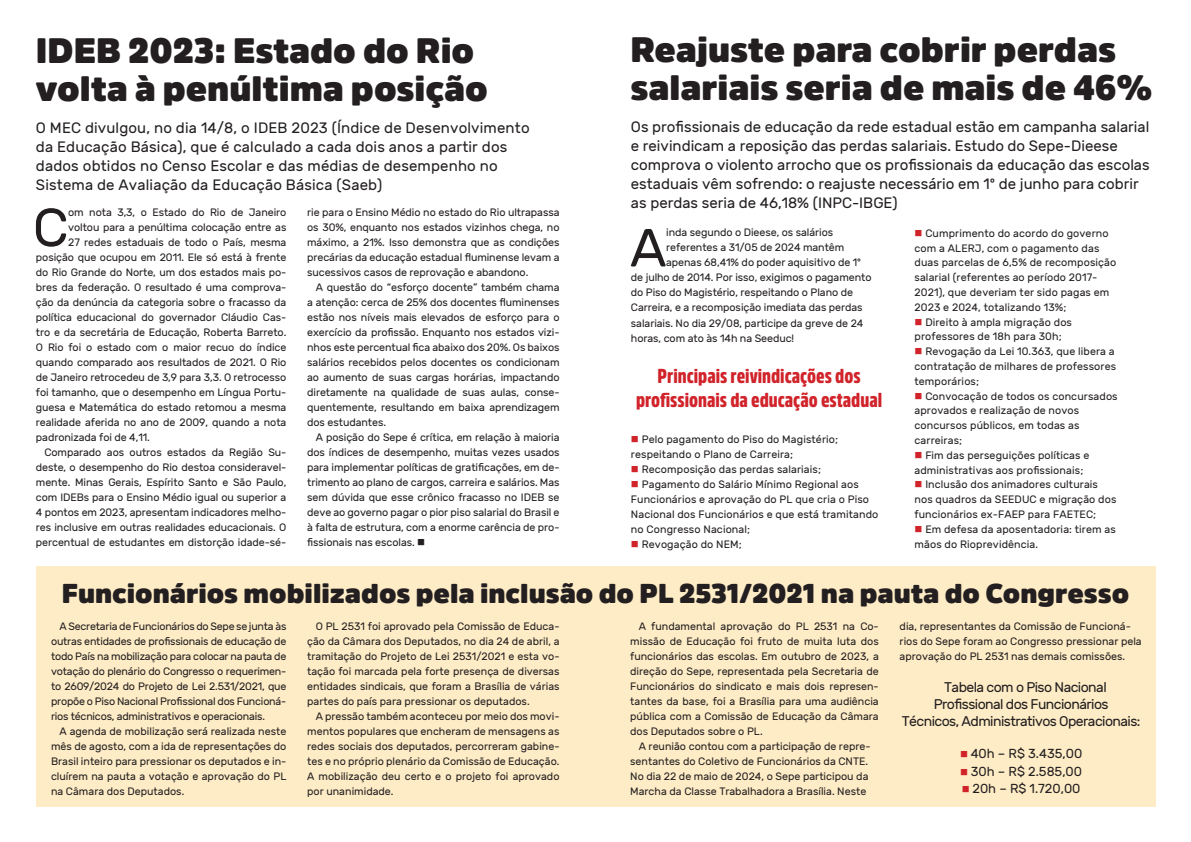
<style>
.page{position:relative;width:1191px;height:842px;background:#fff}
.page>*{position:absolute;margin:0;border:0;box-sizing:border-box;transform-origin:0 0}
.t1{font:53.6px "Rubik";color:#231f20}
.t2{font:900 35px/38.5px "Amsi Pro AKS Normal";color:#231f20}
.t3{font:900 27px "Amsi Pro AKS Normal";color:#231f20}
.t4{font:900 20px/24px "Amsi Pro AKS Condensed";color:#d1232a;text-align:center}
.t5{font:15px/19px "Rubik";color:#231f20}
.t6{font:14px "Rubik";letter-spacing:-.04em;color:#231f20}
.t7{font:13px "Rubik";color:#231f20}
.t8{font:10.7px/15px "Rubik";color:#231f20}
.s1{color:#d1232a}
</style>
<div class="page">
<div style="left:36px;top:566px;width:1119px;height:240px;background:#feecc6"></div>
<h2 class="t2" style="left:36px;top:30px;width:453px">IDEB 2023: Estado do Rio volta à penúltima posição</h2>
<p class="t5" style="left:36px;top:118px;width:495px">O MEC divulgou, no dia 14/8, o IDEB 2023 (Índice de Desenvolvimento da Educação Básica), que é calculado a cada dois anos a partir dos dados obtidos no Censo Escolar e das médias de desempenho no Sistema de Avaliação da Educação Básica (Saeb)</p>
<h1 class="t1" style="left:33px;top:198px;width:37px">C</h1>
<p class="t8" style="left:68px;top:205px;width:220px">om nota 3,3, o Estado do Rio de Janeiro</p>
<p class="t8" style="left:307px;top:205px;width:254px;text-align:justify">rie para o Ensino Médio no estado do Rio ultrapassa os 30%, enquanto nos estados vizinhos chega, no máximo, a 21%. Isso demonstra que as condições precárias da educação estadual fluminense levam a sucessivos casos de reprovação e abandono.</p>
<p class="t8" style="left:307px;top:280px;width:254px;text-align:justify;text-indent:9px">A questão do “esforço docente” também chama a atenção: cerca de 25% dos docentes fluminenses estão nos níveis mais elevados de esforço para o exercício da profissão. Enquanto nos estados vizi&shy;nhos este percentual fica abaixo dos 20%. Os baixos salários recebidos pelos docentes os condicionam ao aumento de suas cargas horárias, impactando diretamente na qualidade de suas aulas, conse&shy;quentemente, resultando em baixa aprendizagem dos estudantes.</p>
<p class="t8" style="left:307px;top:430px;width:254px;text-align:justify;text-indent:9px">A posição do Sepe é crítica, em relação à maioria dos índices de desempenho, muitas vezes usados para implementar políticas de gratificações, em de&shy;trimento ao plano de cargos, carreira e salários. Mas sem dúvida que esse crônico fracasso no IDEB se deve ao governo pagar o pior piso salarial do Brasil e à falta de estrutura, com a enorme carência de pro&shy;fissionais nas escolas. ■</p>
<p class="t8" style="left:68px;top:220px;width:220px">voltou para a penúltima colocação entre as</p>
<p class="t8" style="left:68px;top:235px;width:220px">27 redes estaduais de todo o País, mesma</p>
<p class="t8" style="left:36px;top:250px;width:252px">posição que ocupou em 2011. Ele só está à frente</p>
<p class="t8" style="left:36px;top:265px;width:252px">do Rio Grande do Norte, um dos estados mais po-</p>
<p class="t8" style="left:36px;top:280px;width:252px">bres da federação. O resultado é uma comprova-</p>
<p class="t8" style="left:36px;top:295px;width:252px">ção da denúncia da categoria sobre o fracasso da</p>
<p class="t8" style="left:36px;top:310px;width:252px">política educacional do governador Cláudio Cas-</p>
<p class="t8" style="left:36px;top:325px;width:252px">tro e da secretária de Educação, Roberta Barreto.</p>
<p class="t8" style="left:36px;top:340px;width:252px">O Rio foi o estado com o maior recuo do índice</p>
<p class="t8" style="left:36px;top:355px;width:252px">quando comparado aos resultados de 2021. O Rio</p>
<p class="t8" style="left:36px;top:370px;width:252px">de Janeiro retrocedeu de 3,9 para 3,3. O retrocesso</p>
<p class="t8" style="left:36px;top:385px;width:252px">foi tamanho, que o desempenho em Língua Portu-</p>
<p class="t8" style="left:36px;top:400px;width:252px">guesa e Matemática do estado retomou a mesma</p>
<p class="t8" style="left:36px;top:415px;width:252px">realidade aferida no ano de 2009, quando a nota</p>
<p class="t8" style="left:36px;top:430px;width:115px">padronizada foi de 4,11.</p>
<p class="t8" style="left:44px;top:445px;width:243px">Comparado aos outros estados da Região Su-</p>
<p class="t8" style="left:36px;top:460px;width:252px">deste, o desempenho do Rio destoa consideravel-</p>
<p class="t8" style="left:36px;top:475px;width:252px">mente. Minas Gerais, Espírito Santo e São Paulo,</p>
<p class="t8" style="left:36px;top:490px;width:252px">com IDEBs para o Ensino Médio igual ou superior a</p>
<p class="t8" style="left:36px;top:505px;width:252px">4 pontos em 2023, apresentam indicadores melho-</p>
<p class="t8" style="left:36px;top:520px;width:252px">res inclusive em outras realidades educacionais. O</p>
<p class="t8" style="left:36px;top:535px;width:252px">percentual de estudantes em distorção idade-sé-</p>
<h2 class="t2" style="left:630px;top:30px;width:523px;line-height:38px">Reajuste para cobrir perdas salariais seria de mais de 46%</h2>
<p class="t5" style="left:631px;top:118px;width:520px">Os profissionais de educação da rede estadual estão em campanha salarial e reivindicam a reposição das perdas salariais. Estudo do Sepe-Dieese comprova o violento arrocho que os profissionais da educação das escolas estaduais vêm sofrendo: o reajuste necessário em 1º de junho para cobrir as perdas seria de 46,18% (INPC-IBGE)</p>
<p class="t8" style="left:914px;top:226px;width:203px"><span class="s1">■</span> Cumprimento do acordo do governo com a ALERJ, com o pagamento das duas parcelas de 6,5% de recomposição salarial (referentes ao período 2017- 2021), que deveriam ter sido pagas em 2023 e 2024, totalizando 13%;</p>
<p class="t8" style="left:914px;top:315px;width:159px"><span class="s1">■</span> Direito à ampla migração dos professores de 18h para 30h;</p>
<p class="t8" style="left:914px;top:344px;width:203px"><span class="s1">■</span> Revogação da Lei 10.363, que libera a contratação de milhares de professores temporários;</p>
<p class="t8" style="left:914px;top:389px;width:205px"><span class="s1">■</span> Convocação de todos os concursados aprovados e realização de novos concursos públicos, em todas as carreiras;</p>
<p class="t8" style="left:914px;top:448px;width:176px"><span class="s1">■</span> Fim das perseguições políticas e administrativas aos profissionais;</p>
<p class="t8" style="left:914px;top:477px;width:203px"><span class="s1">■</span> Inclusão dos animadores culturais nos quadros da SEEDUC e migração dos funcionários ex-FAEP para FAETEC;</p>
<p class="t8" style="left:914px;top:522px;width:203px"><span class="s1">■</span> Em defesa da aposentadoria: tirem as mãos do Rioprevidência.</p>
<h1 class="t1" style="left:630px;top:218px;width:38px">A</h1>
<p class="t8" style="left:666px;top:226px;width:169px">inda segundo o Dieese, os salários</p>
<p class="t8" style="left:666px;top:241px;width:180px">referentes a 31/05 de 2024 mantêm</p>
<p class="t8" style="left:666px;top:256px;width:196px">apenas 68,41% do poder aquisitivo de 1º</p>
<p class="t8" style="left:631px;top:271px;width:242px">de julho de 2014. Por isso, exigimos o pagamento</p>
<p class="t8" style="left:631px;top:286px;width:224px">do Piso do Magistério, respeitando o Plano de</p>
<p class="t8" style="left:631px;top:301px;width:233px">Carreira, e a recomposição imediata das perdas</p>
<p class="t8" style="left:631px;top:316px;width:234px">salariais. No dia 29/08, participe da greve de 24</p>
<p class="t8" style="left:631px;top:331px;width:165px">horas, com ato às 14h na Seeduc!</p>
<h3 class="t4" style="left:636px;top:364px;width:248px">Principais reivindicações dos profissionais da educação estadual</h3>
<p class="t8" style="left:631px;top:432px;width:209px"><span class="s1">■</span> Pelo pagamento do Piso do Magistério; respeitando o Plano de Carreira;</p>
<p class="t8" style="left:631px;top:462px;width:192px"><span class="s1">■</span> Recomposição das perdas salariais;</p>
<p class="t8" style="left:631px;top:477px;width:249px"><span class="s1">■</span> Pagamento do Salário Mínimo Regional aos Funcionários e aprovação do PL que cria o Piso Nacional dos Funcionários e que está tramitando no Congresso Nacional;</p>
<p class="t8" style="left:631px;top:537px;width:112px"><span class="s1">■</span> Revogação do NEM;</p>
<h3 class="t3" style="left:62px;top:571px;width:1068px">Funcionários mobilizados pela inclusão do PL 2531/2021 na pauta do Congresso</h3>
<p class="t8" style="left:51px;top:619px;width:237px;text-align:justify;text-indent:9px">A Secretaria de Funcionários do Sepe se junta às outras entidades de profissionais de educação de todo País na mobilização para colocar na pauta de votação do plenário do Congresso o requerimen&shy;to 2609/2024 do Projeto de Lei 2.531/2021, que propõe o Piso Nacional Profissional dos Funcioná&shy;rios técnicos, administrativos e operacionais.</p>
<p class="t8" style="left:51px;top:724px;width:237px;text-align:justify;text-indent:9px">A agenda de mobilização será realizada neste mês de agosto, com a ida de representações do Brasil inteiro para pressionar os deputados e in&shy;cluírem na pauta a votação e aprovação do PL na Câmara dos Deputados.</p>
<p class="t8" style="left:307px;top:619px;width:254px;text-align:justify;text-indent:9px">O PL 2531 foi aprovado pela Comissão de Educa&shy;ção da Câmara dos Deputados, no dia 24 de abril, a tramitação do Projeto de Lei 2531/2021 e esta vo&shy;tação foi marcada pela forte presença de diversas entidades sindicais, que foram a Brasília de várias partes do país para pressionar os deputados.</p>
<p class="t8" style="left:307px;top:709px;width:254px;text-align:justify;text-indent:9px">A pressão também aconteceu por meio dos movi&shy;mentos populares que encheram de mensagens as redes sociais dos deputados, percorreram gabine&shy;tes e no próprio plenário da Comissão de Educação.<br>A mobilização deu certo e o projeto foi aprovado por unanimidade.</p>
<p class="t8" style="left:630px;top:619px;width:250px;text-align:justify;text-indent:9px">A fundamental aprovação do PL 2531 na Co&shy;missão de Educação foi fruto de muita luta dos funcionários das escolas. Em outubro de 2023, a direção do Sepe, representada pela Secretaria de Funcionários do sindicato e mais dois represen&shy;tantes da base, foi a Brasília para uma audiência pública com a Comissão de Educação da Câmara dos Deputados sobre o PL.</p>
<p class="t8" style="left:630px;top:739px;width:242px;text-indent:9px">A reunião contou com a participação de repre&shy;sentantes do Coletivo de Funcionários da CNTE.<br>No dia 22 de maio de 2024, o Sepe participou da Marcha da Classe Trabalhadora a Brasília. Neste</p>
<p class="t8" style="left:899px;top:619px;width:244px">dia, representantes da Comissão de Funcioná&shy;rios do Sepe foram ao Congresso pressionar pela aprovação do PL 2531 nas demais comissões.</p>
<h3 class="t6" style="left:944px;top:679px;width:164px">Tabela com o Piso Nacional</h3>
<h3 class="t6" style="left:933px;top:696px;width:176px">Profissional dos Funcionários</h3>
<h3 class="t6" style="left:902px;top:713px;width:240px">Técnicos, Administrativos Operacionais:</h3>
<p class="t7" style="left:960px;top:746px;width:124px"><span class="s1">■</span> 40h – R$ 3.435,00</p>
<p class="t7" style="left:960px;top:764px;width:123px"><span class="s1">■</span> 30h – R$ 2.585,00</p>
<p class="t7" style="left:962px;top:781px;width:120px"><span class="s1">■</span> 20h – R$ 1.720,00</p>
</div>
